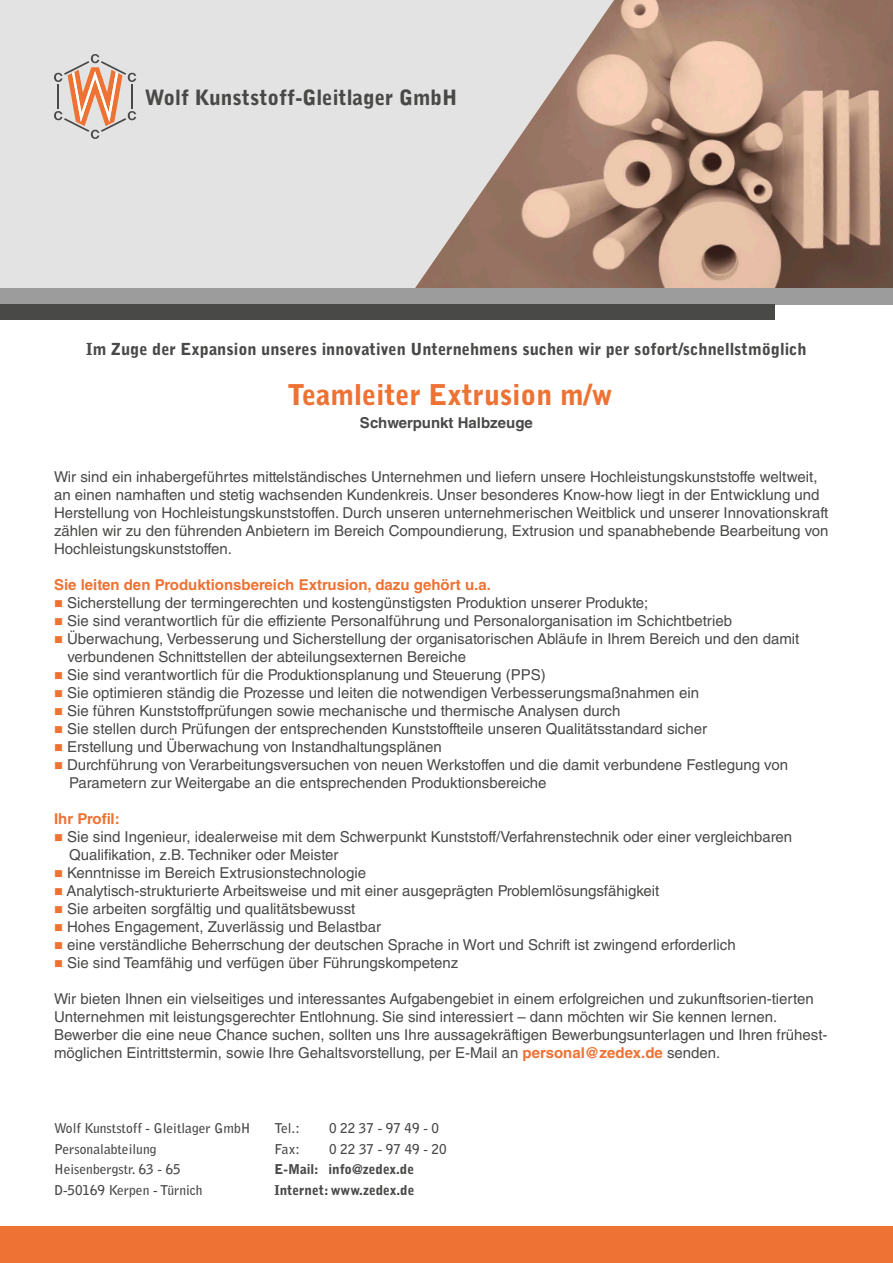
<style>
.page{position:relative;width:893px;height:1263px;background:#fff}
.page>*{position:absolute;margin:0;border:0;box-sizing:border-box;transform-origin:0 0}
.t1{font:900 28.5px "Bell Gothic Std";color:#ee7233}
.t2{font:900 21px "Bell Gothic Std";color:#494948}
.t3{font:900 16.5px "Bell Gothic Std";color:#494948}
.t4{font:15px/18px "Helvetica LT Std";color:#494948}
.t5{font:700 15px "Helvetica LT Std";color:#ee7233}
.t6{font:700 15px "Helvetica LT Std";color:#494948}
.t7{font:700 13.5px/20.5px "Bell Gothic Std";color:#494948}
.t8{font:900 13.5px/20.5px "Bell Gothic Std";color:#494948}
.s1{color:#ee7233}
.s2{font-weight:700;color:#ee7233}
.s3{font-weight:700}
.s4{font-family:"Helvetica Neue";font-weight:700}
</style>
<div class="page">
<img style="left:614px;top:0;width:279px;height:288px">
<svg style="left:0;top:0;width:614px;height:288px;background:#d9d2cf"></svg>
<svg style="left:54px;top:54px;width:82px;height:85px;background:#dbc1b4"></svg>
<div style="left:0;top:288px;width:893px;height:16px;background:#9c9c9c"></div>
<div style="left:0;top:304px;width:775px;height:16px;background:#494948"></div>
<div style="left:0;top:1227px;width:893px;height:36px;background:#ee7233"></div>
<h2 class="t2" style="left:145px;top:85px;width:314px">Wolf Kunststoff-Gleitlager GmbH</h2>
<p class="t3" style="left:86px;top:339px;width:722px">Im Zuge der Expansion unseres innovativen Unternehmens suchen wir per sofort/schnellstmöglich</p>
<h1 class="t1" style="left:287px;top:379px;width:326px">Teamleiter Extrusion m/w</h1>
<p class="t6" style="left:360px;top:414px;width:174px">Schwerpunkt Halbzeuge</p>
<p class="t4" style="left:54px;top:468px;width:776px">Wir sind ein inhabergeführtes mittelständisches Unternehmen und liefern unsere Hochleistungskunststoffe weltweit, an einen namhaften und stetig wachsenden Kundenkreis. Unser besonderes Know-how liegt in der Entwicklung und Herstellung von Hochleistungskunststoffen. Durch unseren unternehmerischen Weitblick und unserer Innovationskraft zählen wir zu den führenden Anbietern im Bereich Compoundierung, Extrusion und spanabhebende Bearbeitung von Hochleistungskunststoffen.</p>
<p class="t5" style="left:54px;top:576px;width:438px">Sie leiten den Produktionsbereich Extrusion, dazu gehört u.a.</p>
<p class="t4" style="left:54px;top:594px;width:596px"><span class="s1">■</span> Sicherstellung der termingerechten und kostengünstigsten Produktion unserer Produkte;</p>
<p class="t4" style="left:54px;top:612px;width:680px"><span class="s1">■</span> Sie sind verantwortlich für die effiziente Personalführung und Personalorganisation im Schichtbetrieb</p>
<p class="t4" style="left:68px;top:630px;width:733px;text-indent:-14px"><span class="s1">■</span> Überwachung, Verbesserung und Sicherstellung der organisatorischen Abläufe in Ihrem Bereich und den damit verbundenen Schnittstellen der abteilungsexternen Bereiche</p>
<p class="t4" style="left:54px;top:666px;width:493px"><span class="s1">■</span> Sie sind verantwortlich für die Produktionsplanung und Steuerung (PPS)</p>
<p class="t4" style="left:54px;top:684px;width:647px"><span class="s1">■</span> Sie optimieren ständig die Prozesse und leiten die notwendigen Verbesserungsmaßnahmen ein</p>
<p class="t4" style="left:54px;top:702px;width:568px"><span class="s1">■</span> Sie führen Kunststoffprüfungen sowie mechanische und thermische Analysen durch</p>
<p class="t4" style="left:54px;top:720px;width:654px"><span class="s1">■</span> Sie stellen durch Prüfungen der entsprechenden Kunststoffteile unseren Qualitätsstandard sicher</p>
<p class="t4" style="left:54px;top:738px;width:389px"><span class="s1">■</span> Erstellung und Überwachung von Instandhaltungsplänen</p>
<p class="t4" style="left:69px;top:756px;width:721px;text-indent:-15px"><span class="s1">■</span> Durchführung von Verarbeitungsversuchen von neuen Werkstoffen und die damit verbundene Festlegung von<br>Parametern zur Weitergabe an die entsprechenden Produktionsbereiche</p>
<p class="t5" style="left:54px;top:810px;width:67px">Ihr Profil:</p>
<p class="t4" style="left:69px;top:828px;width:725px;text-indent:-15px"><span class="s1">■</span> Sie sind Ingenieur, idealerweise mit dem Schwerpunkt Kunststoff/Verfahrenstechnik oder einer vergleichbaren<br>Qualifikation, z.B. Techniker oder Meister</p>
<p class="t4" style="left:54px;top:864px;width:314px"><span class="s1">■</span> Kenntnisse im Bereich Extrusionstechnologie</p>
<p class="t4" style="left:54px;top:882px;width:607px"><span class="s1">■</span> Analytisch-strukturierte Arbeitsweise und mit einer ausgeprägten Problemlösungsfähigkeit</p>
<p class="t4" style="left:54px;top:900px;width:303px"><span class="s1">■</span> Sie arbeiten sorgfältig und qualitätsbewusst</p>
<p class="t4" style="left:54px;top:918px;width:328px"><span class="s1">■</span> Hohes Engagement, Zuverlässig und Belastbar</p>
<p class="t4" style="left:54px;top:936px;width:683px"><span class="s1">■</span> eine verständliche Beherrschung der deutschen Sprache in Wort und Schrift ist zwingend erforderlich</p>
<p class="t4" style="left:54px;top:954px;width:406px"><span class="s1">■</span> Sie sind Teamfähig und verfügen über Führungskompetenz</p>
<p class="t4" style="left:54px;top:990px;width:775px">Wir bieten Ihnen ein vielseitiges und interessantes Aufgabengebiet in einem erfolgreichen und zukunftsorien-tierten Unternehmen mit leistungsgerechter Entlohnung. Sie sind interessiert – dann möchten wir Sie kennen lernen.<br>Bewerber die eine neue Chance suchen, sollten uns Ihre aussagekräftigen Bewerbungsunterlagen und Ihren frühest&shy;möglichen Eintrittstermin, sowie Ihre Gehaltsvorstellung, per E-Mail an <span class="s2">personal@zedex.de</span> senden.</p>
<p class="t7" style="left:54px;top:1118px;width:198px">Wolf Kunststoff - Gleitlager GmbH<br>Personalabteilung<br>Heisenbergstr. 63 - 65<br>D-50169 Kerpen - Türnich</p>
<p class="t7" style="left:274px;top:1118px;width:27px">Tel.:</p>
<p class="t7" style="left:329px;top:1118px;width:112px">0 22 37 - 97 49 - 0</p>
<p class="t8" style="left:274px;top:1138px;width:174px;text-indent:55px"><span class="s3">0 22 37 - 97 49 - 20<br></span>E-Mail: info<span class="s4">@</span>zedex.de<br>Internet: www.zedex.de</p>
<p class="t7" style="left:274px;top:1138px;width:27px">Fax:</p>
</div>
